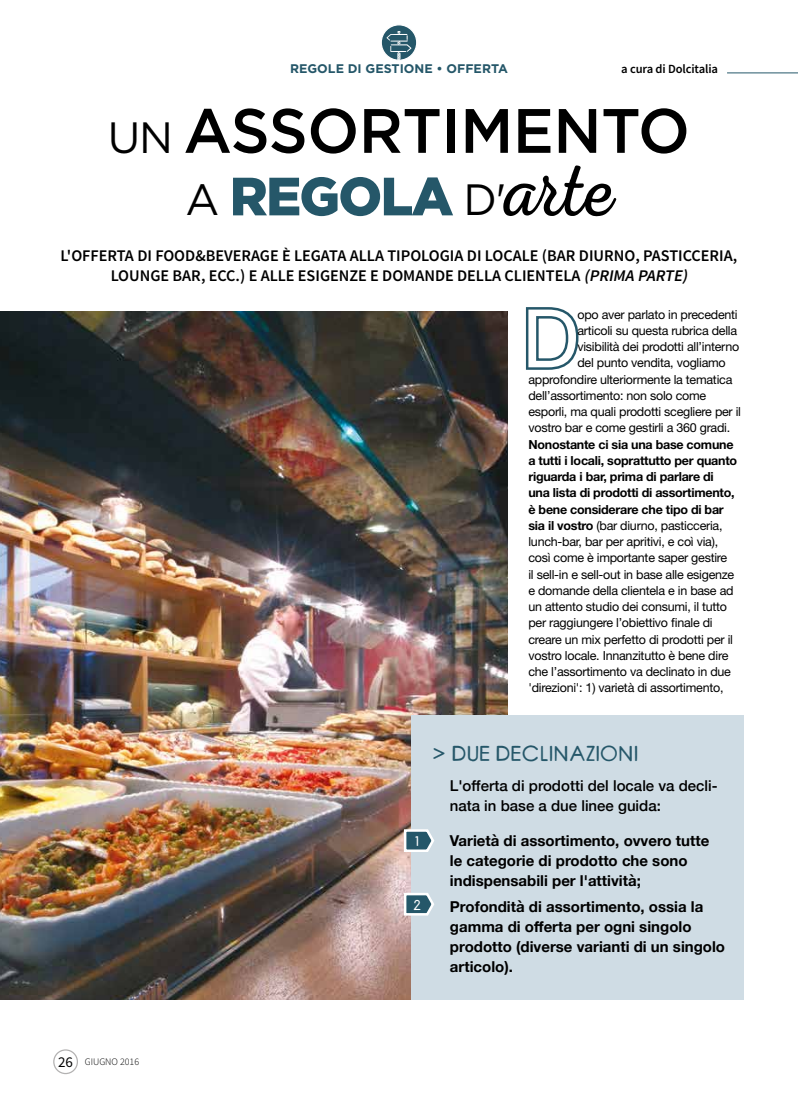
<style>
.page{position:relative;width:798px;height:1099px;background:#fff}
.page>*{position:absolute;margin:0;border:0;box-sizing:border-box;transform-origin:0 0}
.t1{font:80.75px "Helvetica Neue LT Std";color:#fff}
.t2{font:500 62.5px "Gotham";letter-spacing:-.01em;color:#000}
.t3{font:900 53.75px "Gotham";letter-spacing:-.03em;color:#255769}
.t4{font:21.25px "Coarse Rounded";letter-spacing:-.02em;color:#255769}
.t5{font:600 16.25px/20px "Source Sans Pro";color:#000;text-align:center}
.t6{font:700 15px/20px "Helvetica Neue";color:#000}
.t7{font:500 15px/20px "Helvetica Neue";color:#000}
.t8{font:13.75px "Coarse Rounded";color:#fff}
.t9{font:12.5px/16.2px "Helvetica Neue LT Std";letter-spacing:-.02em;color:#000}
.t10{font:700 12.5px "Gotham";color:#255769}
.t11{font:600 12.5px "Source Sans Pro";letter-spacing:-.01em;color:#000}
.t12{font:300 10px "Source Sans Pro";color:#000}
.s1{font-weight:400;font-size:43.75px}
.s2{font-weight:400;font-size:43.75px;color:#000}
.s3{font-family:"Nexa Rust Script L 0";font-weight:400;font-size:75px;color:#000}
.s4{font-style:italic}
.s5{font-weight:700}
.s6{font-weight:400;font-size:15px}
</style>
<div class="page">
<div style="left:53px;top:1049px;width:25px;height:25px;border:1px solid #b3b2b2;border-radius:50%"></div>
<img style="left:0;top:311px;width:507px;height:688px">
<hr style="left:726px;top:72px;width:71px;height:1px;background:#255769">
<svg style="left:525px;top:307px;width:54px;height:63px"></svg>
<svg style="left:381px;top:25px;width:35px;height:35px"></svg>
<svg style="left:386px;top:31px;width:25px;height:28px"></svg>
<div style="left:380px;top:24px;width:37px;height:37px;border:1px solid #fff;border-radius:50%"></div>
<div style="left:411px;top:715px;width:333px;height:284px;background:#cfdce4"></div>
<svg style="left:402px;top:827px;width:32px;height:26px"></svg>
<svg style="left:402px;top:890px;width:32px;height:26px"></svg>
<p class="t10" style="left:290px;top:61px;width:219px">REGOLE DI GESTIONE • OFFERTA</p>
<p class="t11" style="left:621px;top:61px;width:98px">a cura di Dolcitalia</p>
<h2 class="t2" style="left:108px;top:90px;width:583px"><span class="s1">UN</span> ASSORTIMENTO</h2>
<h3 class="t3" style="left:185px;top:159px;width:428px"><span class="s2">A</span> REGOLA <span class="s2">D'</span><span class="s3">arte</span></h3>
<h3 class="t5" style="left:61px;top:246px;width:678px">L'OFFERTA DI FOOD&amp;BEVERAGE È LEGATA ALLA TIPOLOGIA DI LOCALE (BAR DIURNO, PASTICCERIA,<br>LOUNGE BAR, ECC.) E ALLE ESIGENZE E DOMANDE DELLA CLIENTELA <span class="s4">(PRIMA PARTE)</span></h3>
<h1 class="t1" style="left:522px;top:290px;width:58px">D</h1>
<p class="t9" style="left:577px;top:306px;width:162px">opo aver parlato in precedenti</p>
<p class="t9" style="left:577px;top:322px;width:161px">articoli su questa rubrica della</p>
<p class="t9" style="left:577px;top:338px;width:163px">visibilità dei prodotti all’interno</p>
<p class="t9" style="left:577px;top:354px;width:150px">del punto vendita, vogliamo</p>
<p class="t9" style="left:528px;top:371px;width:205px">approfondire ulteriormente la tematica</p>
<p class="t9" style="left:528px;top:387px;width:179px">dell’assortimento: non solo come</p>
<p class="t9" style="left:528px;top:403px;width:214px">esporli, ma quali prodotti scegliere per il</p>
<p class="t9" style="left:528px;top:419px;width:203px">vostro bar e come gestirli a 360 gradi.</p>
<p class="t9" style="left:528px;top:436px;width:210px"><span class="s5">Nonostante ci sia una base comune a tutti i locali, soprattutto per quanto riguarda i bar, prima di parlare di una lista di prodotti di assortimento, è bene considerare che tipo di bar sia il vostro</span> (bar diurno, pasticceria, lunch-bar, bar per apritivi, e coì via), così come è importante saper gestire<br>il sell-in e sell-out in base alle esigenze e domande della clientela e in base ad un attento studio dei consumi, il tutto per raggiungere l’obiettivo finale di creare un mix perfetto di prodotti per il vostro locale. Innanzitutto è bene dire che l’assortimento va declinato in due 'direzioni': 1) varietà di assortimento,</p>
<h3 class="t4" style="left:431px;top:744px;width:208px">&gt; DUE DECLINAZIONI</h3>
<p class="t12" style="left:58px;top:1055px;width:83px"><span class="s6">26</span> GIUGNO 2016</p>
<p class="t8" style="left:414px;top:835px;width:7px">1</p>
<p class="t8" style="left:412px;top:898px;width:10px">2</p>
<p class="t7" style="left:449px;top:775px;width:269px">L'offerta di prodotti del locale va decli&shy;nata in base a due linee guida:</p>
<p class="t6" style="left:450px;top:831px;width:261px">Varietà di assortimento, ovvero tutte le categorie di prodotto che sono indispensabili per l'attività;</p>
<p class="t6" style="left:450px;top:896px;width:276px">Profondità di assortimento, ossia la gamma di offerta per ogni singolo prodotto (diverse varianti di un singolo articolo).</p>
</div>
